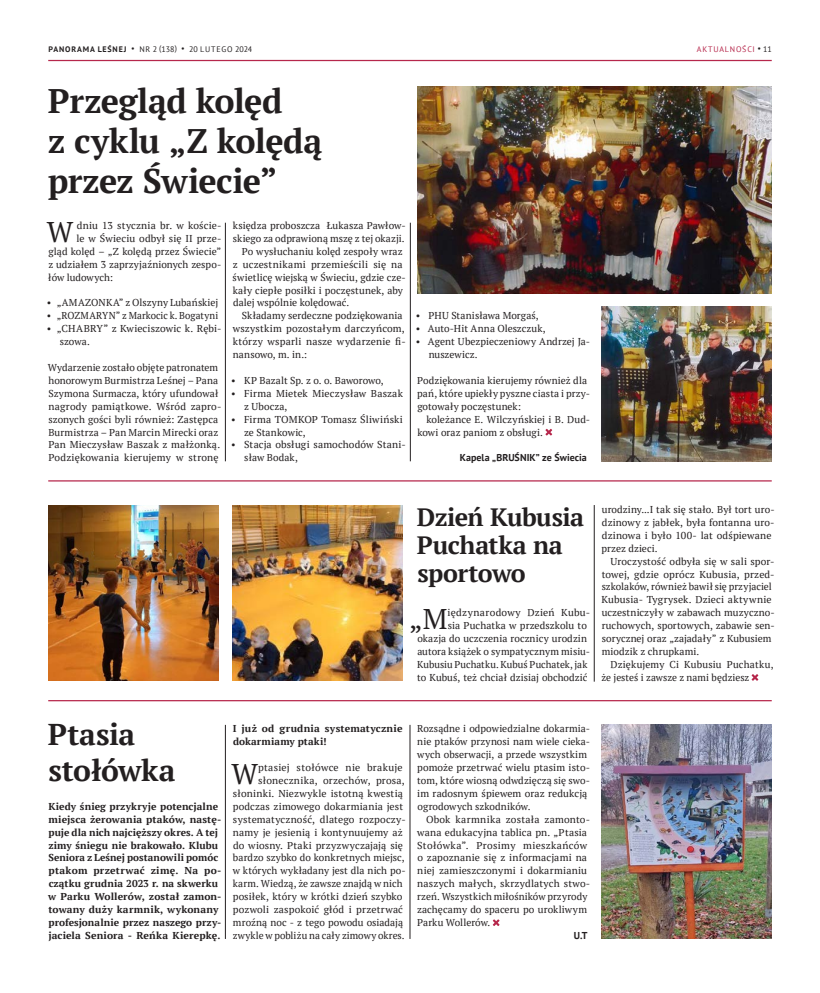
<style>
.page{position:relative;width:820px;height:993px;background:#fff}
.page>*{position:absolute;margin:0;border:0;box-sizing:border-box;transform-origin:0 0}
.t1{font:700 34px/40px "PT Serif";letter-spacing:-.015em;color:#231f20}
.t2{font:700 30px/36px "PT Serif";letter-spacing:-.01em;color:#231f20}
.główny_inicjał_wypuszczony{font:28.4px "PT Serif";color:#231f20}
.t3{font:700 25px/28px "PT Serif";letter-spacing:-.02em;color:#231f20}
.główny_akapitowy{font:10px/12.9px "PT Serif";letter-spacing:.01em;color:#231f20}
.główny_inicjał_wypuszczony-2{font:10px/12.9px "PT Serif";letter-spacing:.01em;color:#231f20}
.główny_akapitowy_1_akp{font:10px/12.9px "PT Serif";letter-spacing:.01em;color:#231f20}
.lead_10_pkt{font:700 10px/12.9px "PT Serif";letter-spacing:.01em;color:#231f20}
.autor{font:700 10px "PT Sans";letter-spacing:.005em;color:#231f20}
.t4{font:8px "PT Sans";letter-spacing:.045em;color:#231f20}
.dział___numeracja_stron{font:8px "PT Sans";letter-spacing:.1em;color:#b6274b}
.s1{font-weight:700}
.s2{color:#231f20}
</style>
<div class="page">
<hr style="left:48px;top:60px;width:723px;height:1px;background:#b6274b">
<svg style="left:545px;top:428px;width:7px;height:7px"></svg>
<svg style="left:492px;top:919px;width:7px;height:6px"></svg>
<hr style="left:48px;top:699px;width:723px;height:2px;background:#b6274b">
<hr style="left:48px;top:480px;width:723px;height:1px;background:#b6274b">
<img style="left:417px;top:87px;width:354px;height:206px">
<img style="left:601px;top:724px;width:170px;height:214px">
<img style="left:601px;top:306px;width:170px;height:155px">
<hr style="left:225px;top:724px;width:1px;height:214px;background:#231f20">
<svg style="left:751px;top:674px;width:7px;height:6px"></svg>
<hr style="left:594px;top:505px;width:1px;height:176px;background:#231f20">
<hr style="left:225px;top:223px;width:1px;height:238px;background:#231f20">
<hr style="left:410px;top:223px;width:1px;height:238px;background:#231f20">
<hr style="left:409px;top:724px;width:1px;height:214px;background:#231f20">
<img style="left:232px;top:505px;width:171px;height:175px">
<img style="left:48px;top:505px;width:170px;height:175px">
<p class="t4" style="left:49px;top:44px;width:205px"><span class="s1">PANORAMA LEŚNEJ</span> • NR 2 (138) • 20 LUTEGO 2024</p>
<p class="dział___numeracja_stron" style="left:696px;top:44px;width:76px">AKTUALNOŚCI <span class="s2">• 11</span></p>
<p class="t1" style="left:48px;top:80px;width:276px">Przegląd kolęd<br>z cyklu „Z kolędą przez Świecie”</p>
<p class="główny_inicjał_wypuszczony" style="left:47px;top:213px;width:28px">W</p>
<p class="główny_inicjał_wypuszczony-2" style="left:77px;top:219px;width:146px">dniu 13 stycznia br. w koście-</p>
<p class="główny_akapitowy_1_akp" style="left:233px;top:219px;width:174px">księdza proboszcza Łukasza Pawłow&shy;skiego za odprawioną mszę z tej okazji.</p>
<p class="główny_akapitowy" style="left:232px;top:244px;width:174px;text-indent:9px">Po wysłuchaniu kolęd zespoły wraz z uczestnikami przemieścili się na świetlicę wiejską w Świeciu, gdzie cze&shy;kały ciepłe posiłki i poczęstunek, aby dalej wspólnie kolędować.</p>
<p class="główny_akapitowy" style="left:232px;top:309px;width:174px;text-indent:9px">Składamy serdeczne podziękowania wszystkim pozostałym darczyńcom, którzy wsparli nasze wydarzenie fi&shy;nansowo, m. in.:</p>
<p class="główny_akapitowy" style="left:231px;top:373px;width:154px">• KP Bazalt Sp. z o. o. Baworowo,</p>
<p class="główny_akapitowy" style="left:244px;top:386px;width:160px;text-indent:-13px">• Firma Mietek Mieczysław Baszak z Ubocza,</p>
<p class="główny_akapitowy" style="left:244px;top:412px;width:160px;text-indent:-13px">• Firma TOMKOP Tomasz Śliwiński ze Stankowic,</p>
<p class="główny_akapitowy" style="left:244px;top:438px;width:163px;text-indent:-13px">• Stacja obsługi samochodów Stani&shy;sław Bodak,</p>
<p class="główny_inicjał_wypuszczony-2" style="left:76px;top:232px;width:146px">le w Świeciu odbył się II prze-</p>
<p class="główny_inicjał_wypuszczony-2" style="left:48px;top:244px;width:174px">gląd kolęd – „Z kolędą przez Świecie”</p>
<p class="główny_inicjał_wypuszczony-2" style="left:48px;top:257px;width:174px">z udziałem 3 zaprzyjaźnionych zespo-</p>
<p class="główny_inicjał_wypuszczony-2" style="left:48px;top:270px;width:66px">łów ludowych:</p>
<p class="główny_akapitowy" style="left:47px;top:296px;width:173px">• „AMAZONKA” z Olszyny Lubańskiej</p>
<p class="główny_akapitowy" style="left:47px;top:309px;width:173px">• „ROZMARYN” z Markocic k. Bogatyni</p>
<p class="główny_akapitowy" style="left:60px;top:322px;width:163px;text-indent:-13px">• „CHABRY” z Kwieciszowic k. Rębi&shy;szowa.</p>
<p class="główny_akapitowy_1_akp" style="left:48px;top:361px;width:175px">Wydarzenie zostało objęte patronatem honorowym Burmistrza Leśnej – Pana Szymona Surmacza, który ufundował nagrody pamiątkowe. Wśród zapro&shy;szonych gości byli również: Zastępca Burmistrza – Pan Marcin Mirecki oraz Pan Mieczysław Baszak z małżonką.<br>Podziękowania kierujemy w stronę</p>
<p class="główny_akapitowy" style="left:415px;top:309px;width:124px">• PHU Stanisława Morgaś,</p>
<p class="główny_akapitowy" style="left:415px;top:322px;width:131px">• Auto-Hit Anna Oleszczuk,</p>
<p class="główny_akapitowy" style="left:428px;top:335px;width:163px;text-indent:-13px">• Agent Ubezpieczeniowy Andrzej Ja&shy;nuszewicz.</p>
<p class="główny_akapitowy_1_akp" style="left:417px;top:373px;width:174px">Podziękowania kierujemy również dla pań, które upiekły pyszne ciasta i przy&shy;gotowały poczęstunek:</p>
<p class="główny_akapitowy" style="left:417px;top:412px;width:174px;text-indent:9px">koleżance E. Wilczyńskiej i B. Dud&shy;kowi oraz paniom z obsługi.</p>
<p class="autor" style="left:459px;top:451px;width:128px">Kapela „BRUŚNIK” ze Świecia</p>
<p class="t3" style="left:416px;top:502px;width:169px">Dzień Kubusia<br>Puchatka na sportowo</p>
<p class="główny_inicjał_wypuszczony" style="left:409px;top:600px;width:40px">„M</p>
<p class="główny_inicjał_wypuszczony-2" style="left:447px;top:606px;width:144px">iędzynarodowy Dzień Kubu-</p>
<p class="główny_inicjał_wypuszczony-2" style="left:447px;top:618px;width:141px">sia Puchatka w przedszkolu to</p>
<p class="główny_inicjał_wypuszczony-2" style="left:417px;top:631px;width:171px">okazja do uczczenia rocznicy urodzin</p>
<p class="główny_inicjał_wypuszczony-2" style="left:417px;top:644px;width:174px">autora książek o sympatycznym misiu-</p>
<p class="główny_inicjał_wypuszczony-2" style="left:417px;top:657px;width:172px">Kubusiu Puchatku. Kubuś Puchatek, jak</p>
<p class="główny_inicjał_wypuszczony-2" style="left:417px;top:670px;width:172px">to Kubuś, też chciał dzisiaj obchodzić</p>
<p class="główny_inicjał_wypuszczony-2" style="left:601px;top:502px;width:174px">urodziny...I tak się stało. Był tort uro&shy;dzinowy z jabłek, była fontanna uro&shy;dzinowa i było 100- lat odśpiewane przez dzieci.</p>
<p class="główny_akapitowy" style="left:601px;top:554px;width:174px;text-indent:9px">Uroczystość odbyła się w sali spor&shy;towej, gdzie oprócz Kubusia, przed&shy;szkolaków, również bawił się przyjaciel Kubusia- Tygrysek. Dzieci aktywnie uczestniczyły w zabawach muzyczno&shy;ruchowych, sportowych, zabawie sen&shy;sorycznej oraz „zajadały” z Kubusiem miodzik z chrupkami.</p>
<p class="główny_akapitowy" style="left:601px;top:657px;width:173px;text-indent:9px">Dziękujemy Ci Kubusiu Puchatku, że jesteś i zawsze z nami będziesz</p>
<p class="t2" style="left:48px;top:716px;width:129px">Ptasia stołówka</p>
<p class="lead_10_pkt" style="left:48px;top:799px;width:174px">Kiedy śnieg przykryje potencjalne miejsca żerowania ptaków, nastę&shy;puje dla nich najcięższy okres. A tej zimy śniegu nie brakowało. Klubu Seniora z Leśnej postanowili pomóc ptakom przetrwać zimę. Na po&shy;czątku grudnia 2023 r. na skwerku w Parku Wollerów, został zamon&shy;towany duży karmnik, wykonany profesjonalnie przez naszego przy&shy;jaciela Seniora - Reńka Kierepkę.</p>
<p class="lead_10_pkt" style="left:233px;top:722px;width:171px">I już od grudnia systematycznie dokarmiamy ptaki!</p>
<p class="główny_inicjał_wypuszczony" style="left:231px;top:755px;width:28px">W</p>
<p class="główny_inicjał_wypuszczony-2" style="left:258px;top:760px;width:146px">ptasiej stołówce nie brakuje</p>
<p class="główny_inicjał_wypuszczony-2" style="left:258px;top:773px;width:148px">słonecznika, orzechów, prosa,</p>
<p class="główny_inicjał_wypuszczony-2" style="left:233px;top:786px;width:171px">słoninki. Niezwykle istotną kwestią</p>
<p class="główny_inicjał_wypuszczony-2" style="left:233px;top:799px;width:172px">podczas zimowego dokarmiania jest</p>
<p class="główny_inicjał_wypuszczony-2" style="left:233px;top:812px;width:174px">systematyczność, dlatego rozpoczy-</p>
<p class="główny_inicjał_wypuszczony-2" style="left:233px;top:825px;width:171px">namy je jesienią i kontynuujemy aż</p>
<p class="główny_inicjał_wypuszczony-2" style="left:233px;top:838px;width:171px">do wiosny. Ptaki przyzwyczajają się</p>
<p class="główny_inicjał_wypuszczony-2" style="left:233px;top:851px;width:173px">bardzo szybko do konkretnych miejsc,</p>
<p class="główny_inicjał_wypuszczony-2" style="left:232px;top:864px;width:174px">w których wykładany jest dla nich po-</p>
<p class="główny_inicjał_wypuszczony-2" style="left:233px;top:876px;width:171px">karm. Wiedzą, że zawsze znajdą w nich</p>
<p class="główny_inicjał_wypuszczony-2" style="left:233px;top:889px;width:171px">posiłek, który w krótki dzień szybko</p>
<p class="główny_inicjał_wypuszczony-2" style="left:233px;top:902px;width:172px">pozwoli zaspokoić głód i przetrwać</p>
<p class="główny_inicjał_wypuszczony-2" style="left:233px;top:915px;width:172px">mroźną noc - z tego powodu osiadają</p>
<p class="główny_inicjał_wypuszczony-2" style="left:233px;top:928px;width:173px">zwykle w pobliżu na cały zimowy okres.</p>
<p class="główny_inicjał_wypuszczony-2" style="left:417px;top:722px;width:174px">Rozsądne i odpowiedzialne dokarmia&shy;nie ptaków przynosi nam wiele cieka&shy;wych obserwacji, a przede wszystkim pomoże przetrwać wielu ptasim isto&shy;tom, które wiosną odwdzięczą się swo&shy;im radosnym śpiewem oraz redukcją ogrodowych szkodników.</p>
<p class="główny_akapitowy" style="left:417px;top:812px;width:174px;text-indent:9px">Obok karmnika została zamonto&shy;wana edukacyjna tablica pn. „Ptasia Stołówka”. Prosimy mieszkańców o zapoznanie się z informacjami na niej zamieszczonymi i dokarmianiu naszych małych, skrzydlatych stwo&shy;rzeń. Wszystkich miłośników przyrody zachęcamy do spaceru po urokliwym Parku Wollerów.</p>
<p class="autor" style="left:573px;top:928px;width:15px">U.T</p>
</div>
